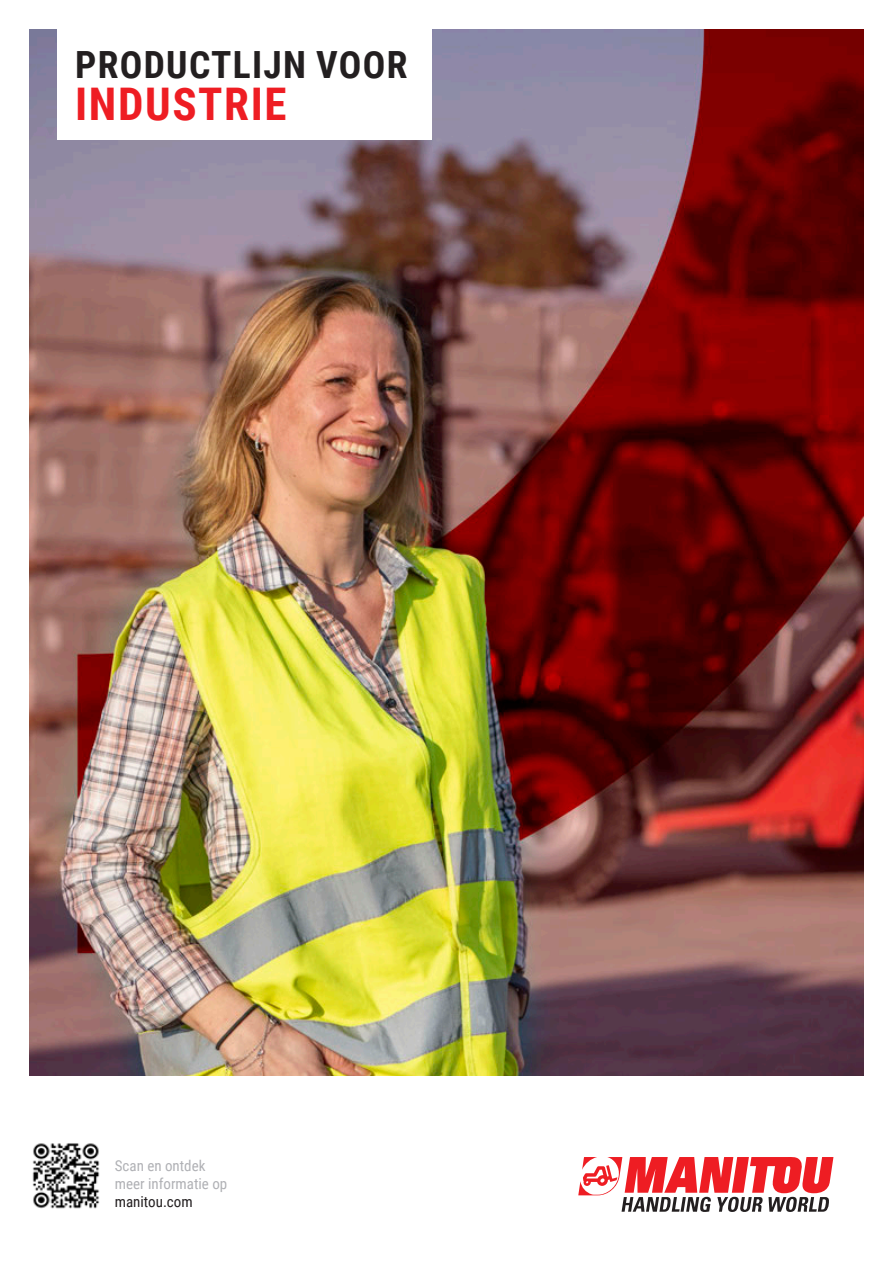
<style>
.page{position:relative;width:893px;height:1263px;background:#fff}
.page>*{position:absolute;margin:0;border:0;box-sizing:border-box;transform-origin:0 0}
.t1{font:700 45px "Roboto Condensed";letter-spacing:.035em;color:#ee1d23}
.t2{font:700 37.5px "Roboto Condensed";letter-spacing:.035em;color:#231f20}
.t3{font:15px/18px "Roboto Condensed";color:#b0b1b5}
.t4{font:15px "Roboto Condensed";color:#231f20}
</style>
<div class="page">
<img style="left:30px;top:30px;width:833px;height:1046px">
<hr style="left:892px;top:850px;width:1px;height:413px;background:#e6e7e9">
<svg style="left:578px;top:1157px;width:255px;height:55px"></svg>
<div style="left:57px;top:0;width:375px;height:140px;background:#fff"></div>
<img style="left:32px;top:1143px;width:68px;height:66px">
<h2 class="t2" style="left:75px;top:38px;width:334px">PRODUCTLIJN VOOR</h2>
<h1 class="t1" style="left:75px;top:72px;width:213px">INDUSTRIE</h1>
<p class="t3" style="left:115px;top:1156px;width:114px">Scan en ontdek meer informatie op</p>
<p class="t4" style="left:115px;top:1191px;width:79px">manitou.com</p>
</div>
